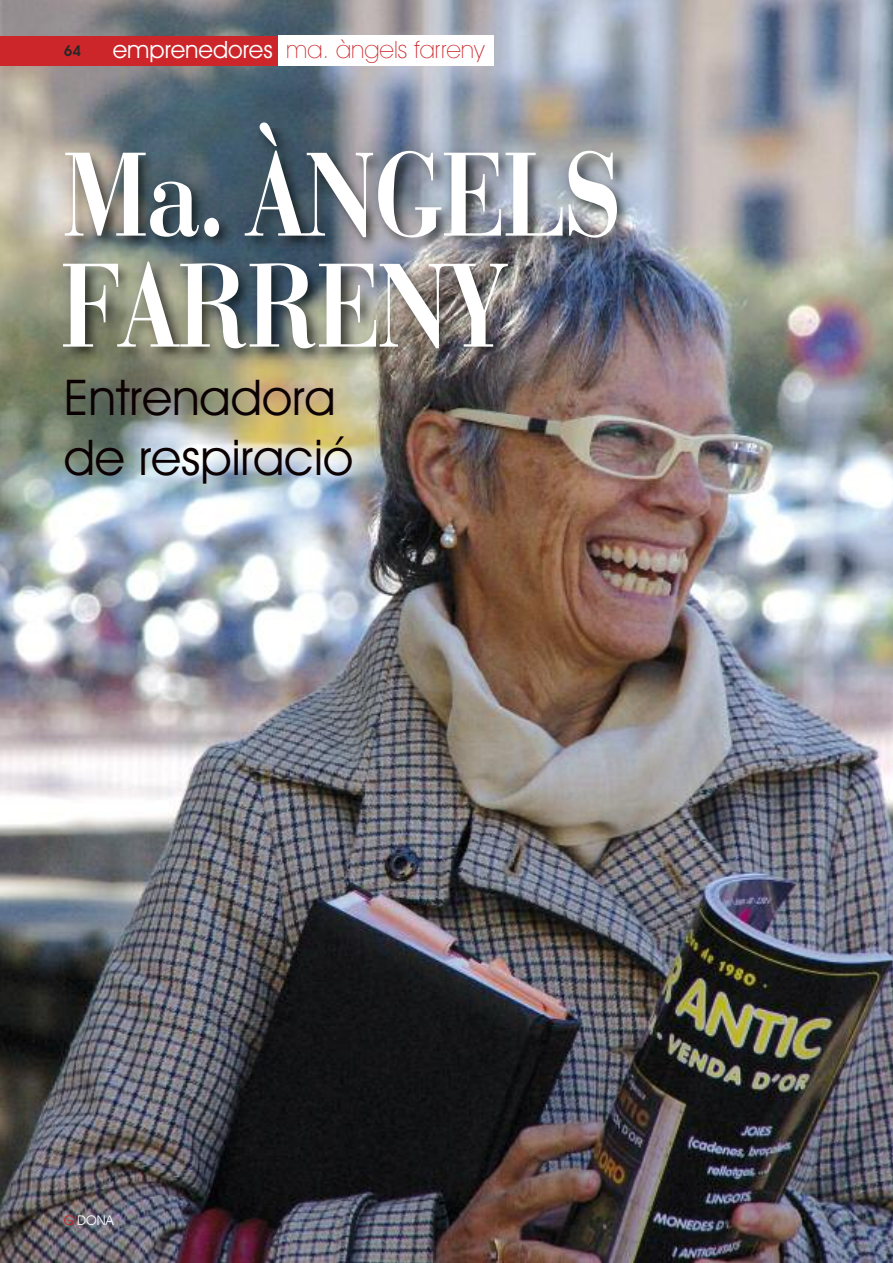
<style>
.page{position:relative;width:893px;height:1263px;background:#fff}
.page>*{position:absolute;margin:0;border:0;box-sizing:border-box;transform-origin:0 0}
.t1{font:124.35px/111px "Bodoni";color:#fff;scale:.78 1}
.t2{font:49.5px/59.4px "Avant Garde IT Cby BT";color:#0b0002}
.t3{font:200 24px "Avant Garde IT Cby BT";color:#cc262b}
.t4{font:600 15px "Avant Garde IT Cby BT";color:#272627}
.t5{font:13.5px "Avant Garde IT Cby BT";color:#fff}
.s1{font-weight:400;color:#fff}
.s2{color:#cc262b}
</style>
<div class="page">
<img style="left:0;top:0;width:893px;height:1263px">
<div style="left:0;top:36px;width:279px;height:30px;background:#cc262b"></div>
<div style="left:279px;top:36px;width:215px;height:30px;background:#fff"></div>
<img style="left:51px;top:128px;width:842px;height:285px">
<p class="t4" style="left:64px;top:45px;width:19px">64</p>
<p class="t3" style="left:113px;top:41px;width:373px"><span class="s1">emprenedores</span> ma. àngels farreny</p>
<h1 class="t1" style="left:64px;top:152px;width:715px">Ma. ÀNGELS<br>FARRENY</h1>
<h2 class="t2" style="left:64px;top:372px;width:291px">Entrenadora de respiració</h2>
<p class="t5" style="left:64px;top:1215px;width:52px"><span class="s2">GI</span>DONA</p>
</div>
